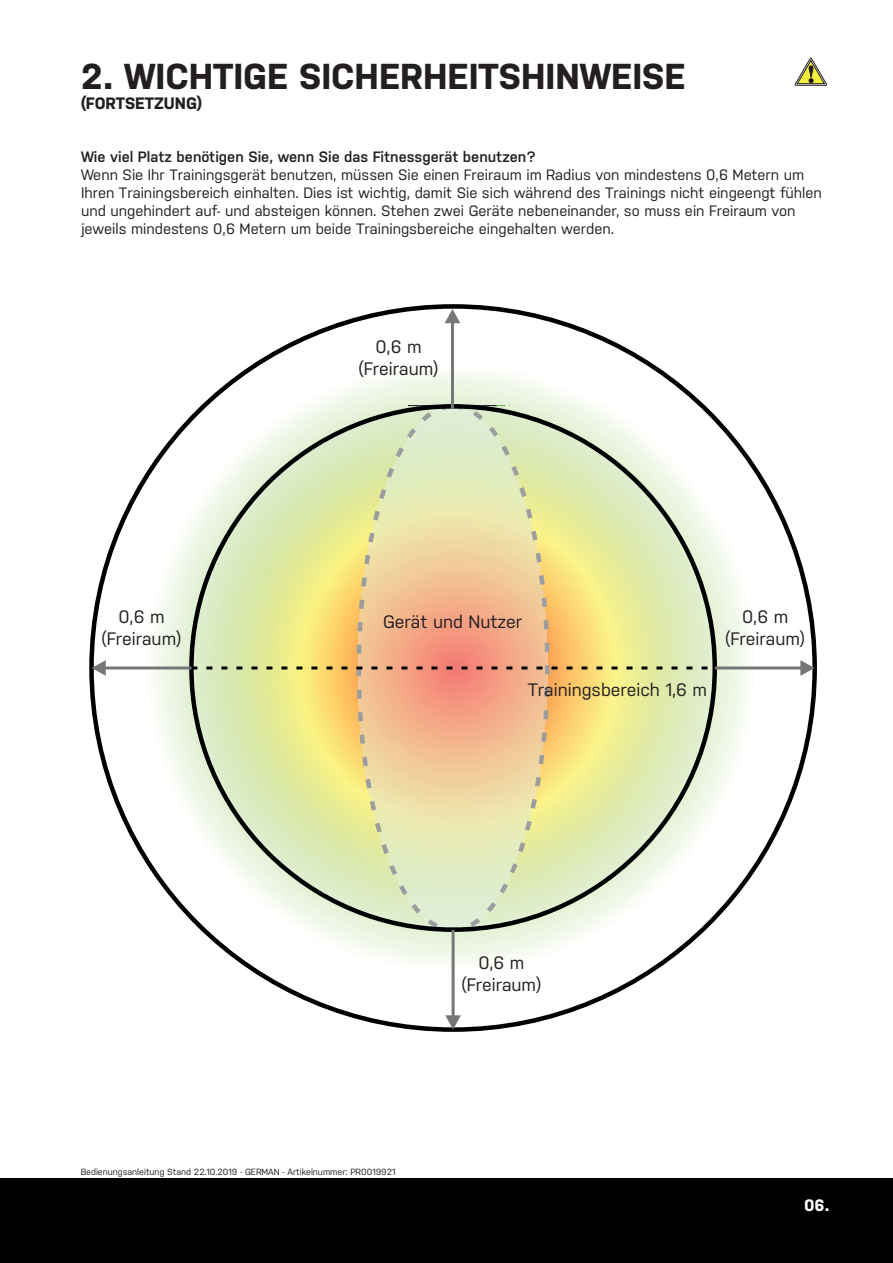
<style>
.page{position:relative;width:893px;height:1263px;background:#fff}
.page>*{position:absolute;margin:0;border:0;box-sizing:border-box;transform-origin:0 0}
.t1{font:700 36px "Nudista";color:#231f20}
.t2{font:18px/21.6px "Nudista";color:#231f20;text-align:center}
.t3{font:700 16.5px "Nudista";color:#231f20}
.t4{font:700 16.5px "Nudista";color:#fff}
.t5{font:15px/18px "Nudista";color:#231f20}
.t6{font:600 15px "Nudista";color:#231f20}
.t7{font:9px "Nudista";color:#231f20}
</style>
<div class="page">
<div style="left:0;top:1178px;width:893px;height:85px;background:#000002"></div>
<svg style="left:89px;top:304px;width:728px;height:728px"></svg>
<svg style="left:189px;top:404px;width:528px;height:528px;background:#e3dcae"></svg>
<svg style="left:206px;top:666px;width:6px;height:3px"></svg>
<svg style="left:221px;top:666px;width:6px;height:3px"></svg>
<svg style="left:236px;top:666px;width:6px;height:3px"></svg>
<svg style="left:251px;top:666px;width:6px;height:3px"></svg>
<svg style="left:266px;top:666px;width:6px;height:3px"></svg>
<svg style="left:281px;top:666px;width:6px;height:3px"></svg>
<svg style="left:296px;top:666px;width:6px;height:3px"></svg>
<svg style="left:311px;top:666px;width:6px;height:3px"></svg>
<svg style="left:326px;top:666px;width:6px;height:3px"></svg>
<svg style="left:341px;top:666px;width:6px;height:3px"></svg>
<svg style="left:356px;top:666px;width:6px;height:3px"></svg>
<svg style="left:371px;top:666px;width:6px;height:3px"></svg>
<svg style="left:386px;top:666px;width:6px;height:3px"></svg>
<svg style="left:401px;top:666px;width:6px;height:3px"></svg>
<svg style="left:416px;top:666px;width:6px;height:3px"></svg>
<svg style="left:431px;top:666px;width:6px;height:3px"></svg>
<svg style="left:446px;top:666px;width:6px;height:3px"></svg>
<svg style="left:461px;top:666px;width:6px;height:3px"></svg>
<svg style="left:476px;top:666px;width:6px;height:3px"></svg>
<svg style="left:491px;top:666px;width:6px;height:3px"></svg>
<svg style="left:506px;top:666px;width:6px;height:3px"></svg>
<svg style="left:521px;top:666px;width:6px;height:3px"></svg>
<svg style="left:536px;top:666px;width:6px;height:3px"></svg>
<svg style="left:551px;top:666px;width:6px;height:3px"></svg>
<svg style="left:566px;top:666px;width:6px;height:3px"></svg>
<svg style="left:581px;top:666px;width:6px;height:3px"></svg>
<svg style="left:596px;top:666px;width:6px;height:3px"></svg>
<svg style="left:611px;top:666px;width:6px;height:3px"></svg>
<svg style="left:626px;top:666px;width:6px;height:3px"></svg>
<svg style="left:641px;top:666px;width:6px;height:3px"></svg>
<svg style="left:656px;top:666px;width:6px;height:3px"></svg>
<svg style="left:671px;top:666px;width:6px;height:3px"></svg>
<svg style="left:686px;top:666px;width:6px;height:3px"></svg>
<svg style="left:701px;top:666px;width:6px;height:3px"></svg>
<svg style="left:715px;top:660px;width:100px;height:16px"></svg>
<svg style="left:92px;top:660px;width:105px;height:16px"></svg>
<svg style="left:445px;top:930px;width:16px;height:99px"></svg>
<div style="left:289px;top:355px;width:305px;height:15px;background:#fff"></div>
<svg style="left:794px;top:57px;width:33px;height:29px"></svg>
<svg style="left:445px;top:309px;width:15px;height:100px"></svg>
<h1 class="t1" style="left:81px;top:56px;width:606px">2. WICHTIGE SICHERHEITSHINWEISE</h1>
<p class="t3" style="left:81px;top:93px;width:123px">(FORTSETZUNG)</p>
<p class="t6" style="left:81px;top:148px;width:456px">Wie viel Platz benötigen Sie, wenn Sie das Fitnessgerät benutzen?</p>
<p class="t5" style="left:81px;top:166px;width:742px">Wenn Sie Ihr Trainingsgerät benutzen, müssen Sie einen Freiraum im Radius von mindestens 0,6 Metern um Ihren Trainingsbereich einhalten. Dies ist wichtig, damit Sie sich während des Trainings nicht eingeengt fühlen und ungehindert auf- und absteigen können. Stehen zwei Geräte nebeneinander, so muss ein Freiraum von jeweils mindestens 0,6 Metern um beide Trainingsbereiche eingehalten werden.</p>
<p class="t2" style="left:358px;top:336px;width:82px">0,6 m (Freiraum)</p>
<p class="t2" style="left:101px;top:606px;width:82px">0,6 m (Freiraum)</p>
<p class="t2" style="left:725px;top:606px;width:82px">0,6 m (Freiraum)</p>
<p class="t2" style="left:383px;top:611px;width:141px">Gerät und Nutzer</p>
<p class="t2" style="left:528px;top:679px;width:181px">Trainingsbereich 1,6 m</p>
<p class="t2" style="left:461px;top:952px;width:82px">0,6 m (Freiraum)</p>
<p class="t7" style="left:81px;top:1167px;width:316px">Bedienungsanleitung Stand 22.10.2019 - GERMAN - Artikelnummer: PR0019921</p>
<p class="t4" style="left:804px;top:1196px;width:27px">06.</p>
</div>
